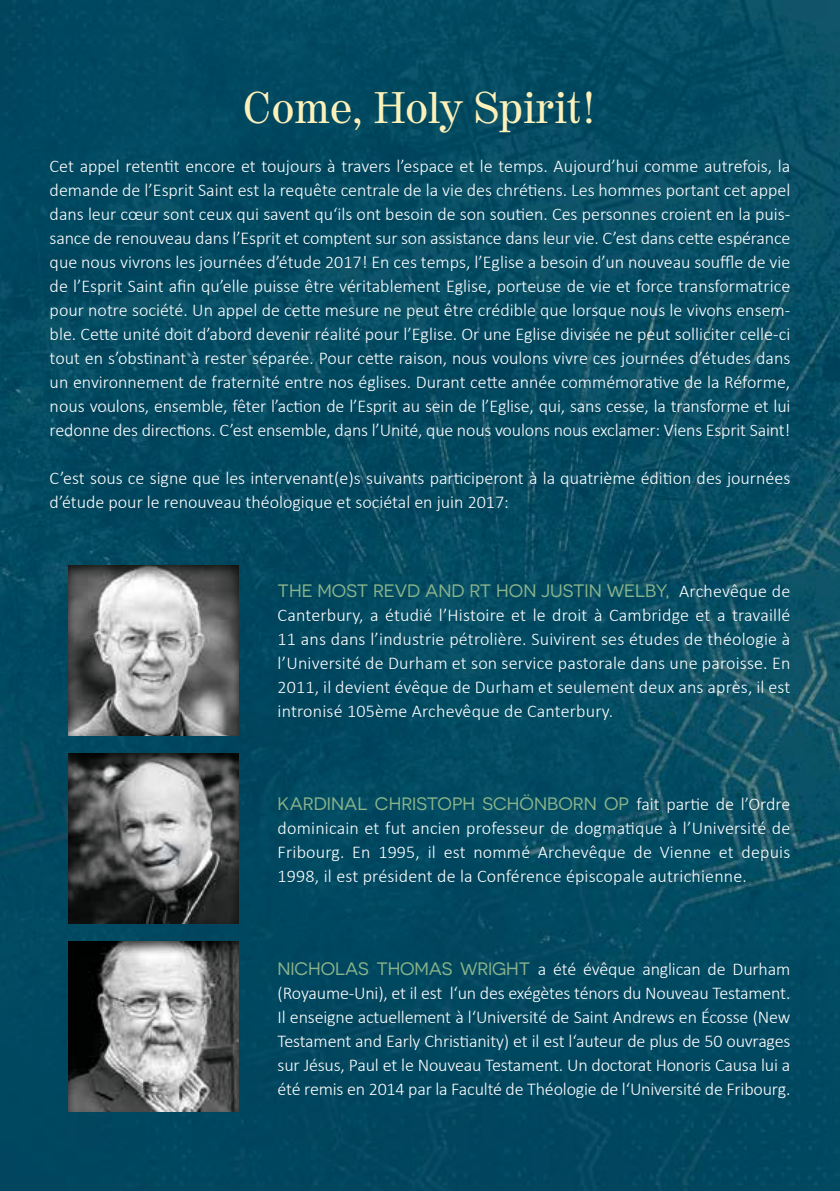
<style>
.page{position:relative;width:840px;height:1191px;background:#fff}
.page>*{position:absolute;margin:0;border:0;box-sizing:border-box;transform-origin:0 0}
.t1{font:44px "Century 725 BT";color:#fdf1ba}
.t2{font:300 18px/24px "Calibri";color:#fff;text-align:justify}
.t3{font:18px "Novecentosanswide";color:#8ab48b}
.s1{font-family:"Calibri";font-weight:300;color:#fff}
.s2{font-family:"Novecentosanswide";font-weight:400;color:#8ab48b}
</style>
<div class="page">
<img style="left:0;top:0;width:839px;height:1191px">
<div style="left:67px;top:561px;width:174px;height:174px;background:#000;opacity:.75"></div>
<div style="left:67px;top:749px;width:174px;height:174px;background:#000;opacity:.75"></div>
<div style="left:67px;top:938px;width:174px;height:174px;background:#000;opacity:.75"></div>
<h1 class="t1" style="left:243px;top:81px;width:354px">Come, Holy Spirit!</h1>
<p class="t2" style="left:50px;top:154px;width:742px">Cet appel retentit encore et toujours à travers l’espace et le temps. Aujourd’hui comme autrefois, la demande de l’Esprit Saint est la requête centrale de la vie des chrétiens. Les hommes portant cet appel dans leur cœur sont ceux qui savent qu‘ils ont besoin de son soutien. Ces personnes croient en la puis&shy;sance de renouveau dans l’Esprit et comptent sur son assistance dans leur vie. C’est dans cette espérance que nous vivrons les journées d’étude 2017! En ces temps, l’Eglise a besoin d’un nouveau souffle de vie de l’Esprit Saint afin qu’elle puisse être véritablement Eglise, porteuse de vie et force transformatrice pour notre société. Un appel de cette mesure ne peut être crédible que lorsque nous le vivons ensem&shy;ble. Cette unité doit d’abord devenir réalité pour l’Eglise. Or une Eglise divisée ne peut solliciter celle-ci tout en s’obstinant à rester séparée. Pour cette raison, nous voulons vivre ces journées d’études dans un environnement de fraternité entre nos églises. Durant cette année commémorative de la Réforme, nous voulons, ensemble, fêter l’action de l’Esprit au sein de l’Eglise, qui, sans cesse, la transforme et lui redonne des directions. C’est ensemble, dans l’Unité, que nous voulons nous exclamer: Viens Esprit Saint!</p>
<p class="t2" style="left:50px;top:466px;width:741px">C’est sous ce signe que les intervenant(e)s suivants participeront à la quatrième édition des journées d’étude pour le renouveau théologique et sociétal en juin 2017:</p>
<p class="t3" style="left:277px;top:580px;width:514px">THE MOST REVD AND RT HON JUSTIN WELBY, <span class="s1">Archevêque de</span></p>
<p class="t2" style="left:277px;top:603px;width:514px">Canterbury, a étudié l’Histoire et le droit à Cambridge et a travaillé 11 ans dans l’industrie pétrolière. Suivirent ses études de théologie à l’Université de Durham et son service pastorale dans une paroisse. En 2011, il devient évêque de Durham et seulement deux ans après, il est intronisé 105ème Archevêque de Canterbury.</p>
<p class="t3" style="left:277px;top:793px;width:514px">KARDINAL CHRISTOPH SCHÖNBORN OP <span class="s1">fait partie de l’Ordre</span></p>
<p class="t2" style="left:277px;top:815px;width:514px">dominicain et fut ancien professeur de dogmatique à l’Université de Fribourg. En 1995, il est nommé Archevêque de Vienne et depuis 1998, il est président de la Conférence épiscopale autrichienne.</p>
<p class="t2" style="left:277px;top:956px;width:514px"><span class="s2">NICHOLAS THOMAS WRIGHT</span> a été évêque anglican de Durham (Royaume-Uni), et il est l‘un des exégètes ténors du Nouveau Testament.<br>Il enseigne actuellement à l‘Université de Saint Andrews en Écosse (New Testament and Early Christianity) et il est l‘auteur de plus de 50 ouvrages sur Jésus, Paul et le Nouveau Testament. Un doctorat Honoris Causa lui a été remis en 2014 par la Faculté de Théologie de l‘Université de Fribourg.</p>
</div>
